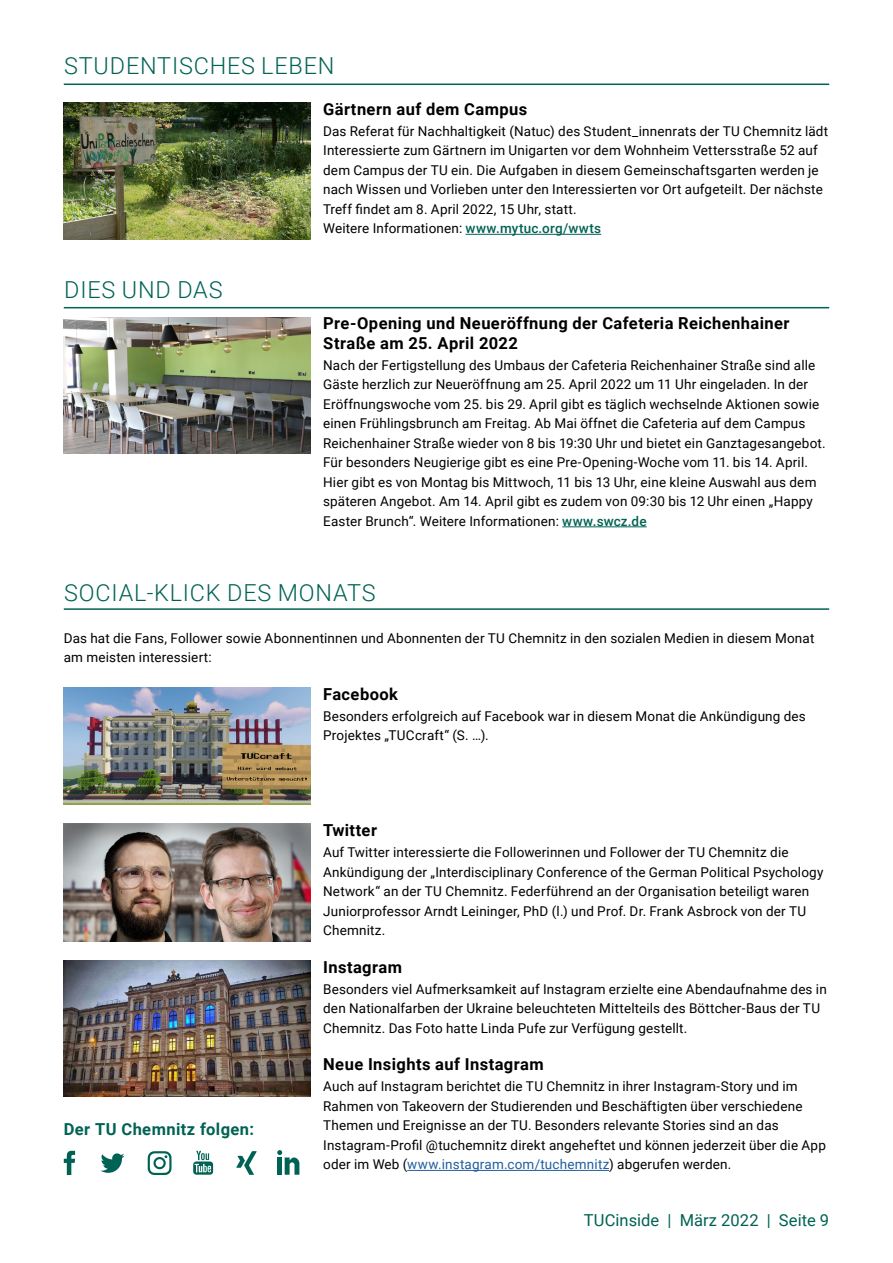
<style>
.page{position:relative;width:893px;height:1263px;background:#fff}
.page>*{position:absolute;margin:0;border:0;box-sizing:border-box;transform-origin:0 0}
.H1_Kapitel__Aus_den{font:300 23.4px "Roboto";letter-spacing:.035em;color:#006254}
.H3__Haupt-__Überschr{font:700 16.5px/19.5px "Roboto";letter-spacing:.025em;color:#000}
.t1{font:16.5px "Roboto";letter-spacing:.005em;color:#006254}
.H3__Haupt-__Überschr-2{font:700 16.5px "Roboto";letter-spacing:.025em;color:#006254}
.Fließtext_deutsch{font:13.5px/19.5px "Roboto";letter-spacing:.01em;color:#000}
.H3__Haupt-__Überschr-3{font:13.5px/19.5px "Roboto";letter-spacing:.01em;color:#000}
.s1{font-weight:500;color:#006254}
.s2{color:#215e9e}
</style>
<div class="page">
<img style="left:64px;top:824px;width:246px;height:117px">
<img style="left:64px;top:103px;width:246px;height:136px">
<img style="left:64px;top:317px;width:246px;height:136px">
<hr style="left:466px;top:234px;width:135px;height:1px;background:#006254">
<hr style="left:64px;top:84px;width:765px;height:1px;background:#006254">
<hr style="left:562px;top:526px;width:85px;height:1px;background:#006254">
<hr style="left:64px;top:307px;width:765px;height:1px;background:#006254">
<hr style="left:64px;top:608px;width:765px;height:2px;background:#006254">
<hr style="left:407px;top:1170px;width:202px;height:1px;background:#215e9e">
<img style="left:64px;top:688px;width:246px;height:117px">
<svg style="left:193px;top:1151px;width:20px;height:24px"></svg>
<svg style="left:101px;top:1153px;width:23px;height:20px"></svg>
<svg style="left:64px;top:1151px;width:11px;height:24px"></svg>
<svg style="left:236px;top:1151px;width:21px;height:24px"></svg>
<svg style="left:277px;top:1150px;width:22px;height:25px"></svg>
<svg style="left:148px;top:1151px;width:24px;height:24px"></svg>
<img style="left:64px;top:960px;width:246px;height:137px">
<h1 class="H1_Kapitel__Aus_den" style="left:64px;top:50px;width:272px">STUDENTISCHES LEBEN</h1>
<h1 class="H1_Kapitel__Aus_den" style="left:64px;top:273px;width:160px">DIES UND DAS</h1>
<h2 class="H3__Haupt-__Überschr" style="left:323px;top:99px;width:206px">Gärtnern auf dem Campus</h2>
<p class="Fließtext_deutsch" style="left:323px;top:121px;width:506px">Das Referat für Nachhaltigkeit (Natuc) des Student_innenrats der TU Chemnitz lädt Interessierte zum Gärtnern im Unigarten vor dem Wohnheim Vettersstraße 52 auf dem Campus der TU ein. Die Aufgaben in diesem Gemeinschaftsgarten werden je nach Wissen und Vorlieben unter den Interessierten vor Ort aufgeteilt. Der nächste Treff findet am 8. April 2022, 15 Uhr, statt.</p>
<p class="Fließtext_deutsch" style="left:323px;top:218px;width:279px">Weitere Informationen: <span class="s1">www.mytuc.org/wwts</span></p>
<h2 class="H3__Haupt-__Überschr" style="left:323px;top:313px;width:468px">Pre-Opening und Neueröffnung der Cafeteria Reichenhainer<br>Straße am 25. April 2022</h2>
<p class="Fließtext_deutsch" style="left:323px;top:355px;width:504px">Nach der Fertigstellung des Umbaus der Cafeteria Reichenhainer Straße sind alle Gäste herzlich zur Neueröffnung am 25. April 2022 um 11 Uhr eingeladen. In der Eröffnungswoche vom 25. bis 29. April gibt es täglich wechselnde Aktionen sowie einen Frühlingsbrunch am Freitag. Ab Mai öffnet die Cafeteria auf dem Campus Reichenhainer Straße wieder von 8 bis 19:30 Uhr und bietet ein Ganztagesangebot.<br>Für besonders Neugierige gibt es eine Pre-Opening-Woche vom 11. bis 14. April.<br>Hier gibt es von Montag bis Mittwoch, 11 bis 13 Uhr, eine kleine Auswahl aus dem späteren Angebot. Am 14. April gibt es zudem von 09:30 bis 12 Uhr einen „Happy Easter Brunch“. Weitere Informationen: <span class="s1">www.swcz.de</span></p>
<h1 class="H1_Kapitel__Aus_den" style="left:64px;top:576px;width:313px">SOCIAL-KLICK DES MONATS</h1>
<p class="Fließtext_deutsch" style="left:64px;top:628px;width:752px">Das hat die Fans, Follower sowie Abonnentinnen und Abonnenten der TU Chemnitz in den sozialen Medien in diesem Monat am meisten interessiert:</p>
<h3 class="H3__Haupt-__Überschr-2" style="left:64px;top:1118px;width:192px">Der TU Chemnitz folgen:</h3>
<h2 class="H3__Haupt-__Überschr" style="left:323px;top:684px;width:76px">Facebook</h2>
<h3 class="H3__Haupt-__Überschr-3" style="left:323px;top:706px;width:484px">Besonders erfolgreich auf Facebook war in diesem Monat die Ankündigung des<br>Projektes „TUCcraft“ (S. …).</h3>
<h3 class="H3__Haupt-__Überschr" style="left:323px;top:820px;width:55px">Twitter</h3>
<p class="Fließtext_deutsch" style="left:323px;top:842px;width:502px">Auf Twitter interessierte die Followerinnen und Follower der TU Chemnitz die Ankündigung der „Interdisciplinary Conference of the German Political Psychology Network“ an der TU Chemnitz. Federführend an der Organisation beteiligt waren Juniorprofessor Arndt Leininger, PhD (l.) und Prof. Dr. Frank Asbrock von der TU Chemnitz.</p>
<h3 class="H3__Haupt-__Überschr" style="left:323px;top:957px;width:81px">Instagram</h3>
<p class="Fließtext_deutsch" style="left:323px;top:979px;width:505px">Besonders viel Aufmerksamkeit auf Instagram erzielte eine Abendaufnahme des in den Nationalfarben der Ukraine beleuchteten Mittelteils des Böttcher-Baus der TU<br>Chemnitz. Das Foto hatte Linda Pufe zur Verfügung gestellt.</p>
<h3 class="H3__Haupt-__Überschr" style="left:323px;top:1054px;width:222px">Neue Insights auf Instagram</h3>
<p class="Fließtext_deutsch" style="left:323px;top:1076px;width:504px">Auch auf Instagram berichtet die TU Chemnitz in ihrer Instagram-Story und im Rahmen von Takeovern der Studierenden und Beschäftigten über verschiedene Themen und Ereignisse an der TU. Besonders relevante Stories sind an das Instagram-Profil @tuchemnitz direkt angeheftet und können jederzeit über die App oder im Web (<span class="s2">www.instagram.com/tuchemnitz</span>) abgerufen werden.</p>
<p class="t1" style="left:584px;top:1209px;width:247px">TUCinside | März 2022 | Seite 9</p>
</div>
